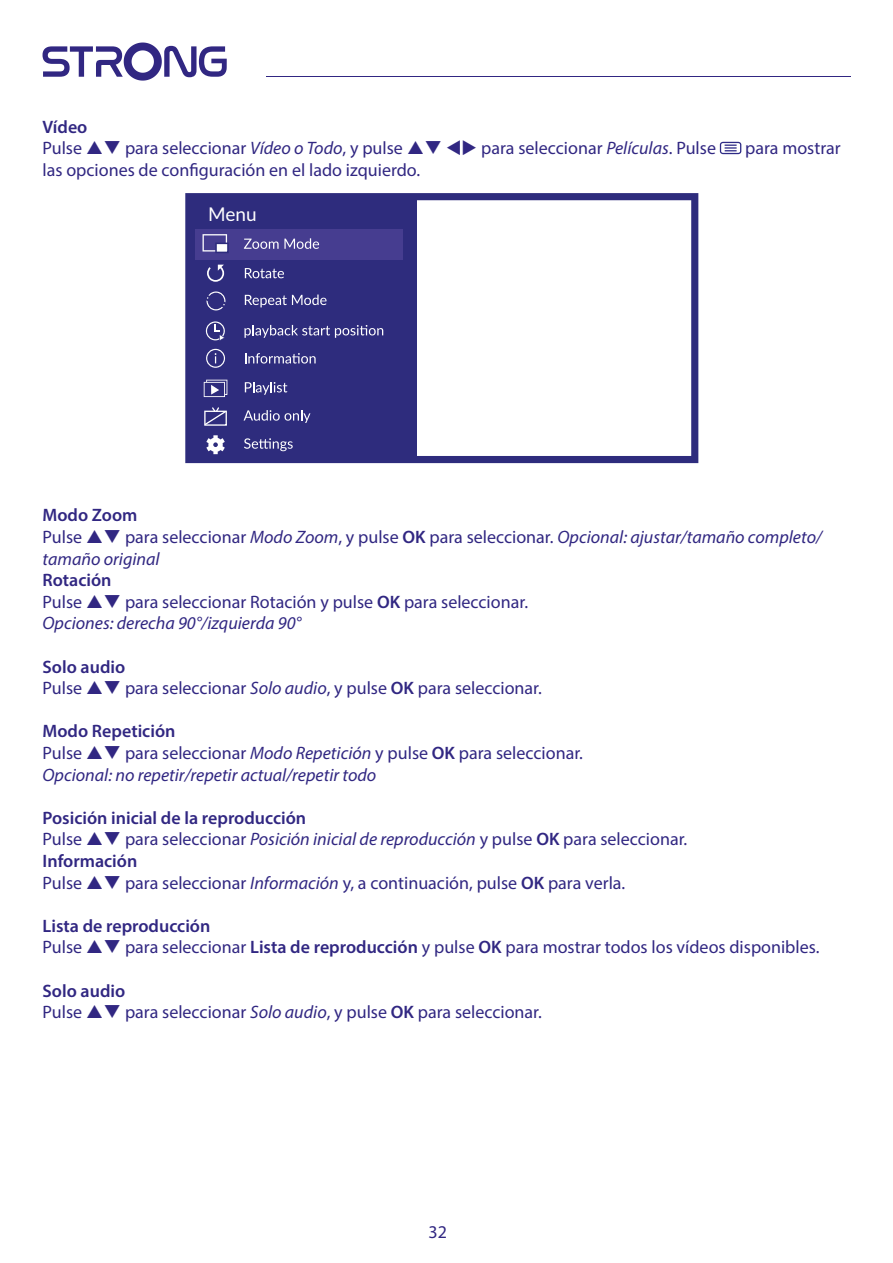
<style>
.page{position:relative;width:893px;height:1263px;background:#fff}
.page>*{position:absolute;margin:0;border:0;box-sizing:border-box;transform-origin:0 0}
.t1{font:18.9px "Lato";color:#fff}
.t2{font:18px/21.6px "Myriad Pro";color:#312782}
.t3{font:italic 18px/21.6px "Myriad Pro";color:#312782}
.s1{font-weight:600}
.s2{font-style:italic}
.s3{font-weight:600;font-style:normal}
.s4{font-style:normal}
</style>
<div class="page">
<hr style="left:266px;top:76px;width:584px;height:1px;background:#312782">
<svg style="left:43px;top:43px;width:184px;height:38px"></svg>
<svg style="left:720px;top:142px;width:21px;height:12px"></svg>
<svg style="left:185px;top:193px;width:513px;height:270px"></svg>
<div style="left:189px;top:197px;width:228px;height:259px;background:#2e2c7d"></div>
<div style="left:195px;top:229px;width:208px;height:30px;background:#463d90"></div>
<svg style="left:244px;top:238px;width:75px;height:11px"></svg>
<svg style="left:245px;top:268px;width:39px;height:10px"></svg>
<svg style="left:245px;top:295px;width:82px;height:12px"></svg>
<svg style="left:244px;top:325px;width:139px;height:13px"></svg>
<svg style="left:245px;top:353px;width:71px;height:11px"></svg>
<svg style="left:245px;top:382px;width:42px;height:13px"></svg>
<svg style="left:244px;top:410px;width:66px;height:13px"></svg>
<svg style="left:244px;top:438px;width:49px;height:13px"></svg>
<svg style="left:203px;top:234px;width:26px;height:19px"></svg>
<svg style="left:207px;top:265px;width:17px;height:17px"></svg>
<svg style="left:206px;top:349px;width:19px;height:19px"></svg>
<svg style="left:206px;top:291px;width:20px;height:19px"></svg>
<svg style="left:206px;top:321px;width:19px;height:20px"></svg>
<svg style="left:204px;top:380px;width:23px;height:17px"></svg>
<svg style="left:204px;top:407px;width:23px;height:19px"></svg>
<svg style="left:206px;top:435px;width:19px;height:19px"></svg>
<p class="t2" style="left:43px;top:115px;width:675px"><span class="s1">Vídeo<br></span>Pulse ❑ para seleccionar <span class="s2">Vídeo o Todo</span>, y pulse ❑ ▼◆ para seleccionar <span class="s2">Películas</span>. Pulse</p>
<p class="t2" style="left:43px;top:159px;width:379px">las opciones de configuración en el lado izquierdo.</p>
<p class="t1" style="left:208px;top:201px;width:50px">Menu</p>
<p class="t2" style="left:745px;top:137px;width:97px">para mostrar</p>
<p class="t3" style="left:43px;top:504px;width:781px"><span class="s3">Modo Zoom<br></span><span class="s4">Pulse</span> ❑ <span class="s4">para seleccionar</span> Modo Zoom<span class="s4">, y pulse</span> <span class="s3">OK</span> <span class="s4">para seleccionar.</span> Opcional: ajustar/tamaño completo/ tamaño original</p>
<p class="t2" style="left:43px;top:569px;width:487px"><span class="s1">Rotación<br></span>Pulse ❑ para seleccionar Rotación y pulse <span class="s1">OK</span> para seleccionar.<br><span class="s2">Opciones: derecha 90°/izquierda 90°</span></p>
<p class="t2" style="left:43px;top:655px;width:501px"><span class="s1">Solo audio<br></span>Pulse ❑ para seleccionar <span class="s2">Solo audio</span>, y pulse <span class="s1">OK</span> para seleccionar.</p>
<p class="t3" style="left:43px;top:720px;width:542px"><span class="s3">Modo Repetición<br></span><span class="s4">Pulse</span> ❑ <span class="s4">para seleccionar</span> Modo Repetición <span class="s4">y pulse</span> <span class="s3">OK</span> <span class="s4">para seleccionar.<br></span>Opcional: no repetir/repetir actual/repetir todo</p>
<p class="t2" style="left:43px;top:807px;width:646px"><span class="s1">Posición inicial de la reproducción<br></span>Pulse ❑ para seleccionar <span class="s2">Posición inicial de reproducción</span> y pulse <span class="s1">OK</span> para seleccionar.<br><span class="s1">Información<br></span>Pulse ❑ para seleccionar <span class="s2">Información</span> y, a continuación, pulse <span class="s1">OK</span> para verla.</p>
<p class="t2" style="left:43px;top:915px;width:778px"><span class="s1">Lista de reproducción<br></span>Pulse ❑ para seleccionar <span class="s1">Lista de reproducción</span> y pulse <span class="s1">OK</span> para mostrar todos los vídeos disponibles.</p>
<p class="t2" style="left:43px;top:979px;width:501px"><span class="s1">Solo audio<br></span>Pulse ❑ para seleccionar <span class="s2">Solo audio</span>, y pulse <span class="s1">OK</span> para seleccionar.</p>
<p class="t2" style="left:428px;top:1221px;width:20px">32</p>
</div>
